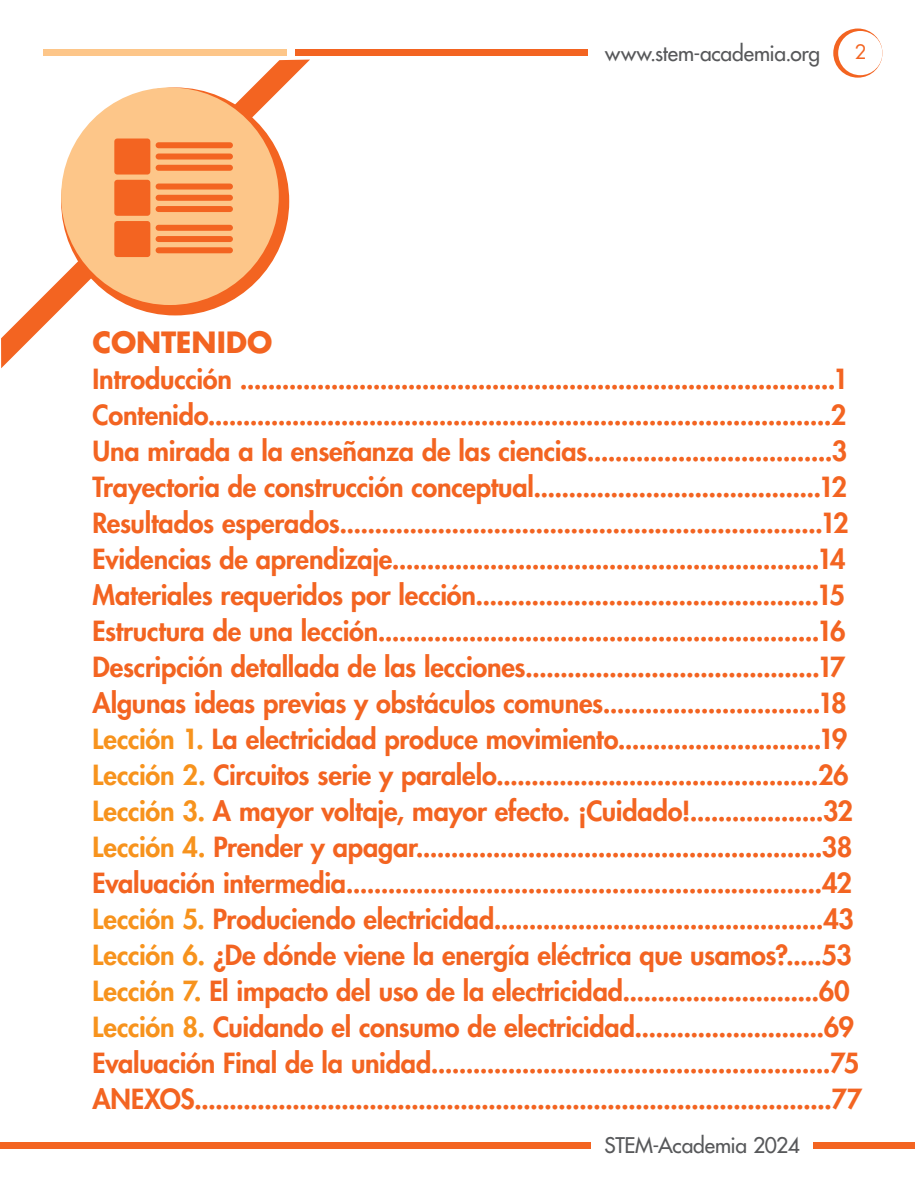
<style>
.page{position:relative;width:915px;height:1191px;background:#fff}
.page>*{position:absolute;margin:0;border:0;box-sizing:border-box;transform-origin:0 0}
.t1{font:700 28.5px "Futura Std";letter-spacing:-.005em;color:#f36421}
.t2{font:800 27px "Futura Std";letter-spacing:-.01em;color:#f36421}
.t3{font:500 21px "Futura Std";letter-spacing:-.01em;color:#57585a}
.t4{font:19.5px "Futura Std";color:#f36421}
.s1{color:#f7931d}
</style>
<div class="page">
<svg style="left:833px;top:29px;width:49px;height:49px"></svg>
<div style="left:837px;top:31px;width:45px;height:44px;background:#fff;border-radius:50%"></div>
<svg style="left:1px;top:60px;width:309px;height:308px"></svg>
<div style="left:61px;top:87px;width:218px;height:218px;background:#fdc689;border-radius:50%"></div>
<div style="left:114px;top:180px;width:36px;height:36px;background:#f36421;border-radius:3px"></div>
<div style="left:114px;top:221px;width:36px;height:36px;background:#f36421;border-radius:3px"></div>
<div style="left:155px;top:183px;width:78px;height:6px;background:#f36421;border-radius:3px"></div>
<div style="left:155px;top:195px;width:78px;height:6px;background:#f36421;border-radius:3px"></div>
<div style="left:155px;top:206px;width:78px;height:6px;background:#f36421;border-radius:3px"></div>
<div style="left:114px;top:138px;width:36px;height:36px;background:#f36421;border-radius:3px"></div>
<div style="left:155px;top:142px;width:78px;height:6px;background:#f36421;border-radius:3px"></div>
<div style="left:155px;top:153px;width:78px;height:6px;background:#f36421;border-radius:3px"></div>
<div style="left:155px;top:165px;width:78px;height:6px;background:#f36421;border-radius:3px"></div>
<div style="left:155px;top:225px;width:78px;height:6px;background:#f36421;border-radius:3px"></div>
<div style="left:155px;top:236px;width:78px;height:6px;background:#f36421;border-radius:3px"></div>
<div style="left:155px;top:247px;width:78px;height:6px;background:#f36421;border-radius:3px"></div>
<div style="left:295px;top:50px;width:293px;height:6px;background:#f36421"></div>
<div style="left:0;top:1142px;width:590px;height:6px;background:#f36421"></div>
<div style="left:813px;top:1142px;width:101px;height:6px;background:#f36421"></div>
<div style="left:43px;top:50px;width:244px;height:6px;background:#fdc689"></div>
<p class="t3" style="left:605px;top:40px;width:216px">www.stem-academia.org</p>
<p class="t4" style="left:854px;top:39px;width:14px">2</p>
<p class="t1" style="left:92px;top:323px;width:181px">CONTENIDO</p>
<p class="t2" style="left:92px;top:362px;width:757px">Introducción .....................................................................................1</p>
<p class="t2" style="left:92px;top:398px;width:755px">Contenido.........................................................................................2</p>
<p class="t2" style="left:92px;top:434px;width:756px">Una mirada a la enseñanza de las ciencias...................................3</p>
<p class="t2" style="left:92px;top:470px;width:755px">Trayectoria de construcción conceptual.........................................12</p>
<p class="t2" style="left:92px;top:506px;width:757px">Resultados esperados.....................................................................12</p>
<p class="t2" style="left:92px;top:542px;width:754px">Evidencias de aprendizaje.............................................................14</p>
<p class="t2" style="left:92px;top:578px;width:753px">Materiales requeridos por lección.................................................15</p>
<p class="t2" style="left:92px;top:614px;width:754px">Estructura de una lección...............................................................16</p>
<p class="t2" style="left:92px;top:650px;width:754px">Descripción detallada de las lecciones..........................................17</p>
<p class="t2" style="left:92px;top:686px;width:755px">Algunas ideas previas y obstáculos comunes...............................18</p>
<p class="t2" style="left:92px;top:722px;width:756px"><span class="s1">Lección 1.</span> La electricidad produce movimiento.............................19</p>
<p class="t2" style="left:92px;top:758px;width:757px"><span class="s1">Lección 2.</span> Circuitos serie y paralelo..............................................26</p>
<p class="t2" style="left:92px;top:794px;width:761px"><span class="s1">Lección 3.</span> A mayor voltaje, mayor efecto. ¡Cuidado!...................32</p>
<p class="t2" style="left:92px;top:830px;width:761px"><span class="s1">Lección 4.</span> Prender y apagar..........................................................38</p>
<p class="t2" style="left:92px;top:866px;width:760px">Evaluación intermedia....................................................................42</p>
<p class="t2" style="left:92px;top:902px;width:763px"><span class="s1">Lección 5.</span> Produciendo electricidad...............................................43</p>
<p class="t2" style="left:92px;top:938px;width:760px"><span class="s1">Lección 6.</span> ¿De dónde viene la energía eléctrica que usamos?.....53</p>
<p class="t2" style="left:92px;top:974px;width:758px"><span class="s1">Lección 7.</span> El impacto del uso de la electricidad............................60</p>
<p class="t2" style="left:92px;top:1010px;width:762px"><span class="s1">Lección 8.</span> Cuidando el consumo de electricidad...........................69</p>
<p class="t2" style="left:92px;top:1046px;width:768px">Evaluación Final de la unidad.........................................................75</p>
<p class="t2" style="left:92px;top:1082px;width:771px">ANEXOS...........................................................................................77</p>
<p class="t3" style="left:604px;top:1132px;width:197px">STEM-Academia 2024</p>
</div>
